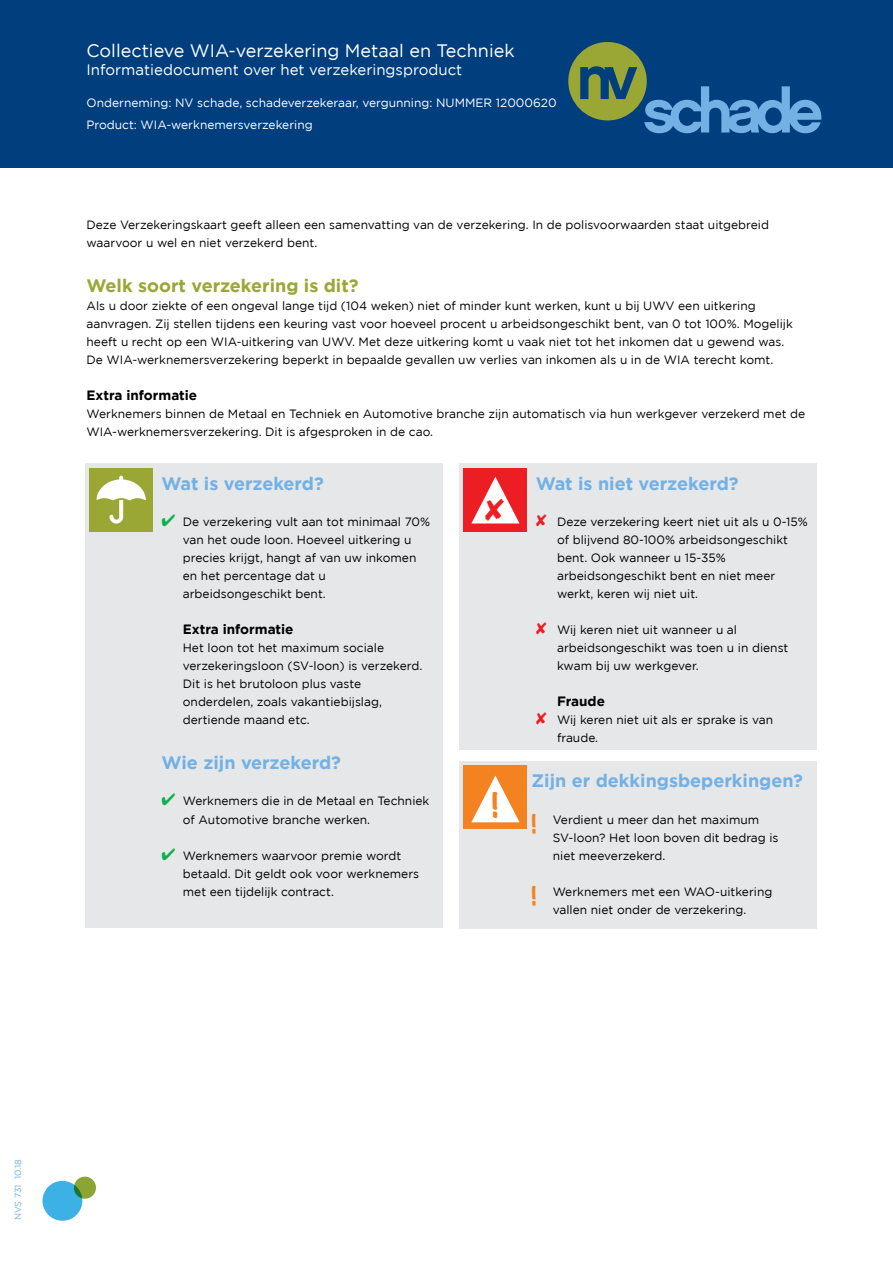
<style>
.page{position:relative;width:893px;height:1263px;background:#fff}
.page>*{position:absolute;margin:0;border:0;box-sizing:border-box;transform-origin:0 0}
.t1{font:100 31.5px "Marker Felt";color:#f58220}
.t2{font:700 18px "Gotham";color:#73b1e5}
.t3{font:18px "Gotham";color:#fff}
.t4{font:700 18px "Gotham";color:#9ba735}
.t5{font:15px "Gotham";color:#fff}
.t6{font:700 13.5px "Gotham";color:#000}
.t7{font:12px/18px "Gotham";color:#000}
.t8{font:12px/21.6px "Gotham";color:#fff}
.t9{font:9px "Gotham";color:#73b1e5}
.s1{color:#0db14b}
.s2{color:#ed1d24}
.s3{font-family:"Marker Felt";font-weight:100;font-size:24px;color:#f58220}
</style>
<div class="page">
<div style="left:459px;top:761px;width:357px;height:167px;background:#e6e7e8"></div>
<div style="left:459px;top:463px;width:357px;height:287px;background:#e6e7e8"></div>
<div style="left:85px;top:463px;width:357px;height:465px;background:#e6e7e8"></div>
<div style="left:0;top:0;width:893px;height:167px;background:#003e7e"></div>
<svg style="left:568px;top:42px;width:254px;height:91px"></svg>
<div style="left:43px;top:1181px;width:39px;height:40px;background:#3cb1e6;border-radius:50%"></div>
<svg style="left:74px;top:1177px;width:22px;height:22px"></svg>
<div style="left:89px;top:468px;width:64px;height:63px;background:#9ba735"></div>
<svg style="left:96px;top:476px;width:50px;height:48px"></svg>
<svg style="left:463px;top:765px;width:64px;height:64px;background:#f7a45d"></svg>
<svg style="left:463px;top:468px;width:64px;height:63px;background:#f25c61"></svg>
<h2 class="t3" style="left:87px;top:41px;width:430px">Collectieve WIA-verzekering Metaal en Techniek</h2>
<p class="t5" style="left:87px;top:61px;width:377px">Informatiedocument over het verzekeringsproduct</p>
<p class="t8" style="left:87px;top:92px;width:472px">Onderneming: NV schade, schadeverzekeraar, vergunning: NUMMER 12000620<br>Product: WIA-werknemersverzekering</p>
<p class="t7" style="left:87px;top:216px;width:684px">Deze Verzekeringskaart geeft alleen een samenvatting van de verzekering. In de polisvoorwaarden staat uitgebreid waarvoor u wel en niet verzekerd bent.</p>
<h2 class="t4" style="left:87px;top:276px;width:274px">Welk soort verzekering is dit?</h2>
<p class="t7" style="left:87px;top:297px;width:708px">Als u door ziekte of een ongeval lange tijd (104 weken) niet of minder kunt werken, kunt u bij UWV een uitkering aanvragen. Zij stellen tijdens een keuring vast voor hoeveel procent u arbeidsongeschikt bent, van 0 tot 100%. Mogelijk heeft u recht op een WIA-uitkering van UWV. Met deze uitkering komt u vaak niet tot het inkomen dat u gewend was.<br>De WIA-werknemersverzekering beperkt in bepaalde gevallen uw verlies van inkomen als u in de WIA terecht komt.</p>
<p class="t6" style="left:87px;top:388px;width:112px">Extra informatie</p>
<p class="t7" style="left:87px;top:405px;width:720px">Werknemers binnen de Metaal en Techniek en Automotive branche zijn automatisch via hun werkgever verzekerd met de<br>WIA-werknemersverzekering. Dit is afgesproken in de cao.</p>
<h2 class="t2" style="left:162px;top:474px;width:164px">Wat is verzekerd?</h2>
<p class="t7" style="left:183px;top:513px;width:249px;text-indent:-21px"><span class="s1">✔</span> De verzekering vult aan tot minimaal 70% van het oude loon. Hoeveel uitkering u precies krijgt, hangt af van uw inkomen en het percentage dat u arbeidsongeschikt bent.</p>
<p class="t6" style="left:183px;top:622px;width:112px">Extra informatie</p>
<p class="t7" style="left:183px;top:639px;width:241px">Het loon tot het maximum sociale verzekeringsloon (SV-loon) is verzekerd.<br>Dit is het brutoloon plus vaste onderdelen, zoals vakantiebijslag, dertiende maand etc.</p>
<h2 class="t2" style="left:162px;top:753px;width:181px">Wie zijn verzekerd?</h2>
<p class="t7" style="left:183px;top:792px;width:248px;text-indent:-21px"><span class="s1">✔</span> Werknemers die in de Metaal en Techniek of Automotive branche werken.</p>
<p class="t7" style="left:183px;top:846px;width:238px;text-indent:-21px"><span class="s1">✔</span> Werknemers waarvoor premie wordt betaald. Dit geldt ook voor werknemers met een tijdelijk contract.</p>
<h1 class="t1" style="left:492px;top:780px;width:8px">!</h1>
<h2 class="t2" style="left:536px;top:474px;width:204px">Wat is niet verzekerd?</h2>
<p class="t7" style="left:557px;top:513px;width:252px;text-indent:-21px"><span class="s2">✘</span> Deze verzekering keert niet uit als u 0-15% of blijvend 80-100% arbeidsongeschikt bent. Ook wanneer u 15-35% arbeidsongeschikt bent en niet meer werkt, keren wij niet uit.</p>
<p class="t7" style="left:557px;top:621px;width:233px;text-indent:-21px"><span class="s2">✘</span> Wij keren niet uit wanneer u al arbeidsongeschikt was toen u in dienst kwam bij uw werkgever.</p>
<p class="t6" style="left:557px;top:694px;width:49px">Fraude</p>
<p class="t7" style="left:557px;top:711px;width:218px;text-indent:-21px"><span class="s2">✘</span> Wij keren niet uit als er sprake is van fraude.</p>
<h2 class="t2" style="left:531px;top:771px;width:273px">Zijn er dekkingsbeperkingen?</h2>
<p class="t7" style="left:553px;top:810px;width:227px;text-indent:-21px"><span class="s3">!</span> Verdient u meer dan het maximum<br>SV-loon? Het loon boven dit bedrag is niet meeverzekerd.</p>
<p class="t7" style="left:531px;top:882px;width:242px;text-align:center"><span class="s3">!</span> Werknemers met een WAO-uitkering vallen niet onder de verzekering.</p>
<p class="t9" style="left:13px;top:1220px;width:63px;rotate:-90deg">NVS 731 10.18</p>
</div>
